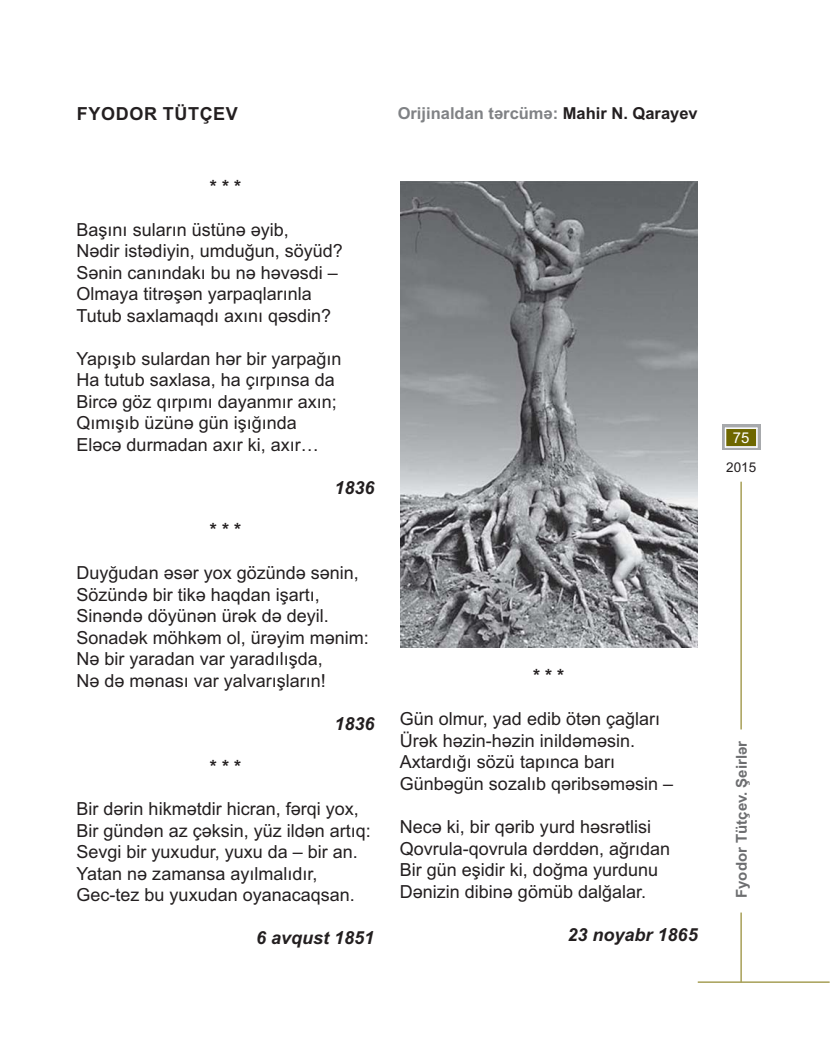
<style>
.page{position:relative;width:830px;height:1064px;background:#fff}
.page>*{position:absolute;margin:0;border:0;box-sizing:border-box;transform-origin:0 0}
.t1{font:18px/21.5px "Arial";color:#231f20}
.t2{font:italic 700 18px "Arial";color:#231f20}
.t3{font:700 18px "Arial";letter-spacing:.035em;color:#231f20}
.t4{font:700 16.5px "Arial";color:#808285}
.t5{font:700 15px "Arial";color:#6d6e70}
.t6{font:14.85px "Arial";color:#fff}
.t7{font:13.5px "Arial";color:#231f20}
.s1{color:#231f20}
</style>
<div class="page">
<svg style="left:722px;top:425px;width:38px;height:25px"></svg>
<div style="left:726px;top:429px;width:29px;height:17px;background:#6e6700"></div>
<hr style="left:697px;top:981px;width:132px;height:1px;background:#a79f57">
<hr style="left:740px;top:912px;width:1px;height:70px;background:#a79f57">
<hr style="left:740px;top:481px;width:1px;height:248px;background:#a79f57">
<hr style="left:725px;top:427px;width:32px;height:2px;background:#fff">
<hr style="left:724px;top:446px;width:33px;height:2px;background:#fff">
<hr style="left:724px;top:427px;width:2px;height:20px;background:#fff">
<svg style="left:756px;top:427px;width:1px;height:19px"></svg>
<img style="left:401px;top:182px;width:296px;height:465px">
<p class="t3" style="left:77px;top:107px;width:162px">FYODOR TÜTÇEV</p>
<p class="t4" style="left:397px;top:107px;width:301px">Orijinaldan tәrcümә: <span class="s1">Mahir N. Qarayev</span></p>
<p class="t3" style="left:210px;top:180px;width:33px">* * *</p>
<p class="t1" style="left:77px;top:221px;width:268px">Başını suların üstünә әyib,<br>Nәdir istәdiyin, umduğun, söyüd?<br>Sәnin canındakı bu nә hәvәsdi –<br>Olmaya titrәşәn yarpaqlarınla<br>Tutub saxlamaqdı axını qәsdin?</p>
<p class="t1" style="left:77px;top:349px;width:266px">Yapışıb sulardan hәr bir yarpağın<br>Ha tutub saxlasa, ha çırpınsa da<br>Bircә göz qırpımı dayanmır axın;<br>Qımışıb üzünә gün işığında<br>Elәcә durmadan axır ki, axır…</p>
<p class="t2" style="left:334px;top:477px;width:42px">1836</p>
<p class="t3" style="left:210px;top:523px;width:33px">* * *</p>
<p class="t1" style="left:77px;top:564px;width:294px">Duyğudan әsәr yox gözündә sәnin,<br>Sözündә bir tikә haqdan işartı,<br>Sinәndә döyünәn ürәk dә deyil.<br>Sonadәk möhkәm ol, ürәyim mәnim:<br>Nә bir yaradan var yaradılışda,<br>Nә dә mәnası var yalvarışların!</p>
<p class="t2" style="left:334px;top:712px;width:42px">1836</p>
<p class="t3" style="left:210px;top:759px;width:33px">* * *</p>
<p class="t1" style="left:77px;top:800px;width:296px">Bir dәrin hikmәtdir hicran, fәrqi yox, Bir gündәn az çәksin, yüz ildәn artıq:<br>Sevgi bir yuxudur, yuxu da – bir an.<br>Yatan nә zamansa ayılmalıdır, Gec-tez bu yuxudan oyanacaqsan.</p>
<p class="t2" style="left:256px;top:927px;width:120px">6 avqust 1851</p>
<p class="t3" style="left:533px;top:669px;width:33px">* * *</p>
<p class="t1" style="left:400px;top:709px;width:275px">Gün olmur, yad edib ötәn çağları<br>Ürәk hәzin-hәzin inildәmәsin.<br>Axtardığı sözü tapınca barı<br>Günbәgün sozalıb qәribsәmәsin –</p>
<p class="t1" style="left:400px;top:817px;width:272px">Necә ki, bir qәrib yurd hәsrәtlisi Qovrula-qovrula dәrddәn, ağrıdan Bir gün eşidir ki, doğma yurdunu Dәnizin dibinә gömüb dalğalar.</p>
<p class="t2" style="left:567px;top:924px;width:132px">23 noyabr 1865</p>
<p class="t6" style="left:732px;top:432px;width:18px">75</p>
<p class="t7" style="left:726px;top:462px;width:32px">2015</p>
<p class="t5" style="left:736px;top:898px;width:159px;rotate:-90deg">Fyodor Tütçev. Şeirlәr</p>
</div>
